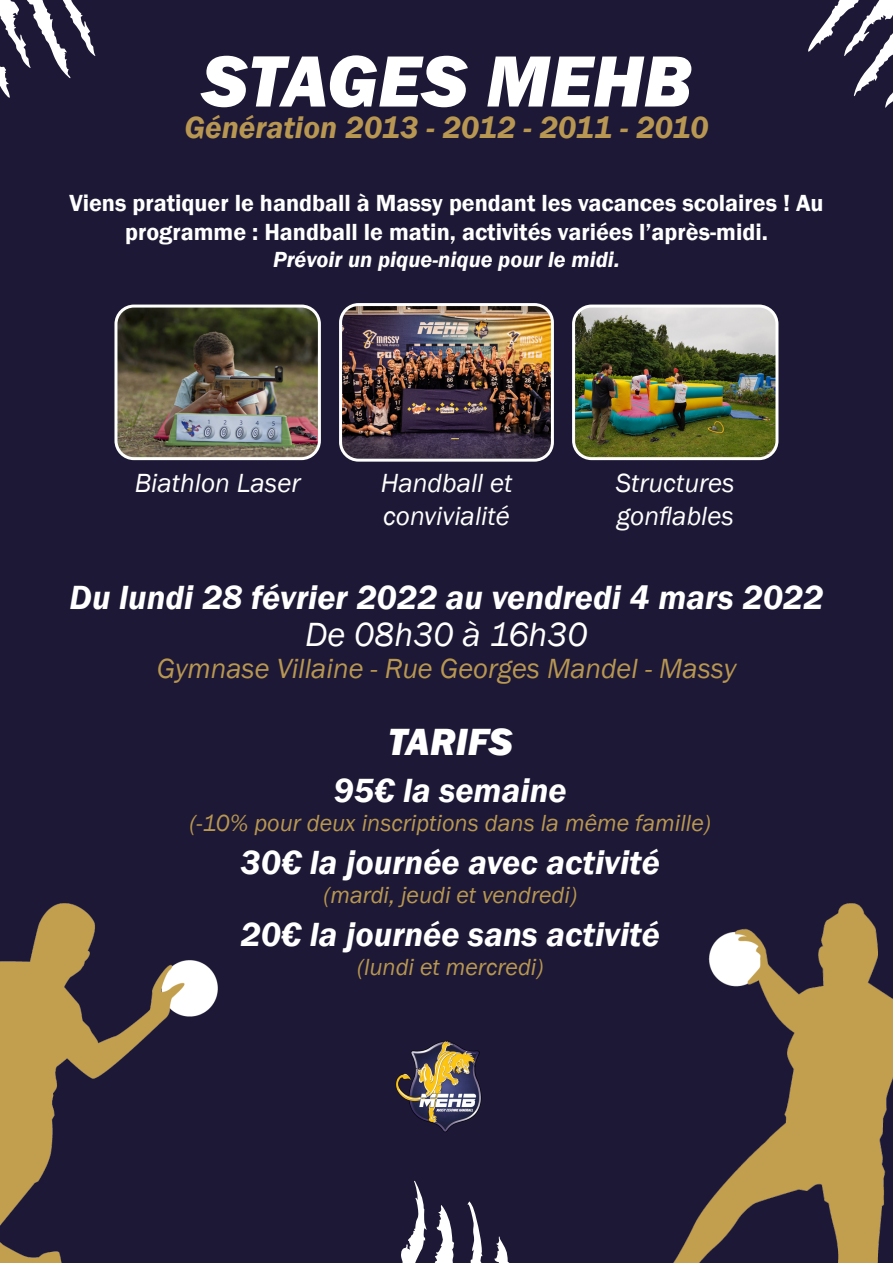
<style>
.page{position:relative;width:893px;height:1263px;background:#1d1835}
.page>*{position:absolute;margin:0;border:0;box-sizing:border-box;transform-origin:0 0}
.t1{font:italic 800 75px "Franklin Gothic";color:#fff}
.t2{font:italic 800 39px "Franklin Gothic";color:#fff}
.t3{font:italic 600 34.5px "Franklin Gothic";color:#fff}
.t4{font:italic 34.5px "Franklin Gothic";color:#fff}
.t5{font:italic 600 31.5px "Franklin Gothic";color:#b89752}
.t6{font:italic 28.5px "Franklin Gothic";color:#b89752}
.t7{font:italic 27px "Franklin Gothic";color:#fff}
.t8{font:600 24px "Franklin Gothic";color:#fff}
.t9{font:italic 24px "Franklin Gothic";color:#b89752}
.t10{font:italic 600 22.5px "Franklin Gothic";color:#fff}
</style>
<div class="page">
<img style="left:116px;top:306px;width:203px;height:153px">
<div style="left:114px;top:305px;width:207px;height:155px;border:3px solid #fff;border-radius:18px"></div>
<img style="left:574px;top:306px;width:203px;height:153px">
<div style="left:572px;top:305px;width:206px;height:155px;border:3px solid #fff;border-radius:18px"></div>
<img style="left:341px;top:305px;width:211px;height:153px">
<div style="left:339px;top:303px;width:215px;height:159px;border:3px solid #fff;border-radius:18px"></div>
<img style="left:0;top:903px;width:217px;height:360px">
<img style="left:628px;top:903px;width:265px;height:360px">
<img style="left:395px;top:1039px;width:88px;height:93px">
<svg style="left:0;top:0;width:96px;height:98px"></svg>
<svg style="left:808px;top:0;width:85px;height:108px"></svg>
<svg style="left:383px;top:1181px;width:127px;height:82px"></svg>
<p class="t1" style="left:201px;top:32px;width:492px">STAGES MEHB</p>
<p class="t5" style="left:184px;top:107px;width:526px">Génération 2013 - 2012 - 2011 - 2010</p>
<p class="t8" style="left:69px;top:188px;width:756px">Viens pratiquer le handball à Massy pendant les vacances scolaires ! Au</p>
<p class="t8" style="left:125px;top:217px;width:644px">programme : Handball le matin, activités variées l’après-midi.</p>
<p class="t10" style="left:273px;top:245px;width:348px">Prévoir un pique-nique pour le midi.</p>
<p class="t7" style="left:135px;top:466px;width:167px">Biathlon Laser</p>
<p class="t7" style="left:381px;top:466px;width:133px">Handball et</p>
<p class="t7" style="left:383px;top:499px;width:128px">convivialité</p>
<p class="t7" style="left:616px;top:466px;width:120px">Structures</p>
<p class="t7" style="left:617px;top:499px;width:119px">gonflables</p>
<p class="t3" style="left:70px;top:575px;width:755px">Du lundi 28 février 2022 au vendredi 4 mars 2022</p>
<p class="t4" style="left:305px;top:613px;width:284px">De 08h30 à 16h30</p>
<p class="t6" style="left:157px;top:651px;width:581px">Gymnase Villaine - Rue Georges Mandel - Massy</p>
<p class="t2" style="left:388px;top:716px;width:126px">TARIFS</p>
<p class="t3" style="left:334px;top:768px;width:234px">95€ la semaine</p>
<p class="t9" style="left:189px;top:808px;width:523px">(-10% pour deux inscriptions dans la même famille)</p>
<p class="t3" style="left:241px;top:840px;width:421px">30€ la journée avec activité</p>
<p class="t9" style="left:323px;top:880px;width:255px">(mardi, jeudi et vendredi)</p>
<p class="t3" style="left:241px;top:912px;width:421px">20€ la journée sans activité</p>
<p class="t9" style="left:357px;top:952px;width:188px">(lundi et mercredi)</p>
</div>
